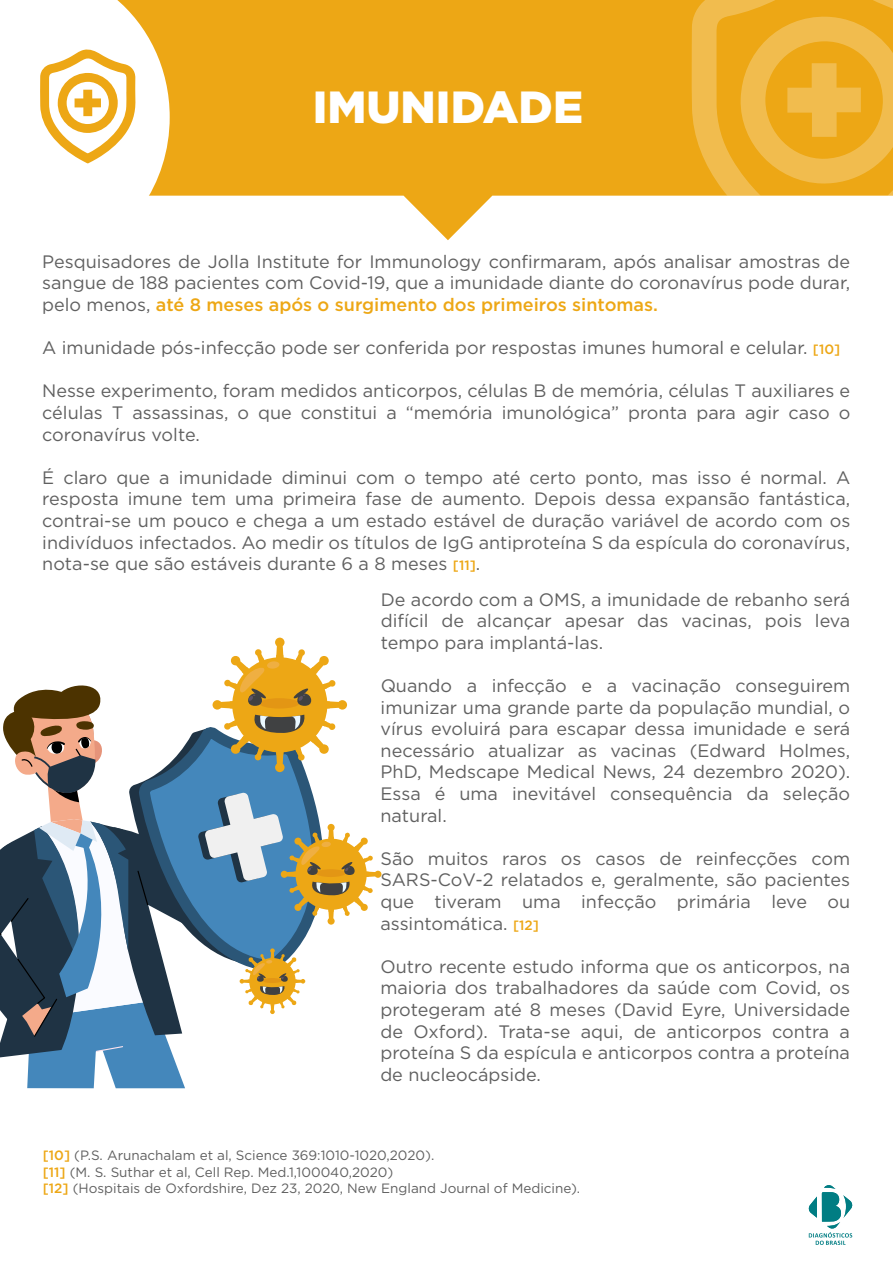
<style>
.page{position:relative;width:893px;height:1263px;background:#fff}
.page>*{position:absolute;margin:0;border:0;box-sizing:border-box;transform-origin:0 0}
.t1{font:900 45px "Gotham";color:#fff}
.t2{font:18px/21.6px "Gotham";color:#606060;text-align:justify}
.t3{font:13.5px/16.2px "Gotham";color:#606060}
.s1{font-weight:500;color:#eda715}
.s2{font-weight:500;font-size:13.5px;color:#eda715}
</style>
<div class="page">
<svg style="left:170px;top:0;width:522px;height:240px;fill:#eda715"></svg>
<svg style="left:808px;top:1185px;width:45px;height:60px"></svg>
<svg style="left:40px;top:0;width:130px;height:196px"></svg>
<svg style="left:692px;top:0;width:201px;height:196px"></svg>
<svg style="left:0;top:638px;width:381px;height:450px"></svg>
<h1 class="t1" style="left:313px;top:76px;width:272px">IMUNIDADE</h1>
<p class="t2" style="left:42px;top:250px;width:809px">Pesquisadores de Jolla Institute for Immunology confirmaram, após analisar amostras de sangue de 188 pacientes com Covid-19, que a imunidade diante do coronavírus pode durar, pelo menos, <span class="s1">até 8 meses após o surgimento dos primeiros sintomas.</span></p>
<p class="t2" style="left:42px;top:337px;width:799px">A imunidade pós-infecção pode ser conferida por respostas imunes humoral e celular. <span class="s2">[10]</span></p>
<p class="t2" style="left:42px;top:380px;width:809px">Nesse experimento, foram medidos anticorpos, células B de memória, células T auxiliares e células T assassinas, o que constitui a “memória imunológica” pronta para agir caso o coronavírus volte.</p>
<p class="t2" style="left:42px;top:466px;width:809px">É claro que a imunidade diminui com o tempo até certo ponto, mas isso é normal. A resposta imune tem uma primeira fase de aumento. Depois dessa expansão fantástica, contrai-se um pouco e chega a um estado estável de duração variável de acordo com os indivíduos infectados. Ao medir os títulos de IgG antiproteína S da espícula do coronavírus, nota-se que são estáveis durante 6 a 8 meses <span class="s2">[11]</span>.</p>
<p class="t2" style="left:381px;top:588px;width:471px">De acordo com a OMS, a imunidade de rebanho será difícil de alcançar apesar das vacinas, pois leva tempo para implantá-las.</p>
<p class="t2" style="left:381px;top:674px;width:471px">Quando a infecção e a vacinação conseguirem imunizar uma grande parte da população mundial, o vírus evoluirá para escapar dessa imunidade e será necessário atualizar as vacinas (Edward Holmes, PhD, Medscape Medical News, 24 dezembro 2020).<br>Essa é uma inevitável consequência da seleção natural.</p>
<p class="t2" style="left:380px;top:847px;width:471px">São muitos raros os casos de reinfecções com SARS-CoV-2 relatados e, geralmente, são pacientes que tiveram uma infecção primária leve ou assintomática. <span class="s2">[12]</span></p>
<p class="t2" style="left:380px;top:955px;width:471px">Outro recente estudo informa que os anticorpos, na maioria dos trabalhadores da saúde com Covid, os protegeram até 8 meses (David Eyre, Universidade de Oxford). Trata-se aqui, de anticorpos contra a proteína S da espícula e anticorpos contra a proteína de nucleocápside.</p>
<p class="t3" style="left:43px;top:1147px;width:539px"><span class="s1">[10]</span> (P.S. Arunachalam et al, Science 369:1010-1020,2020).<br><span class="s1">[11]</span> (M. S. Suthar et al, Cell Rep. Med.1,100040,2020)<br><span class="s1">[12]</span> (Hospitais de Oxfordshire, Dez 23, 2020, New England Journal of Medicine).</p>
</div>
